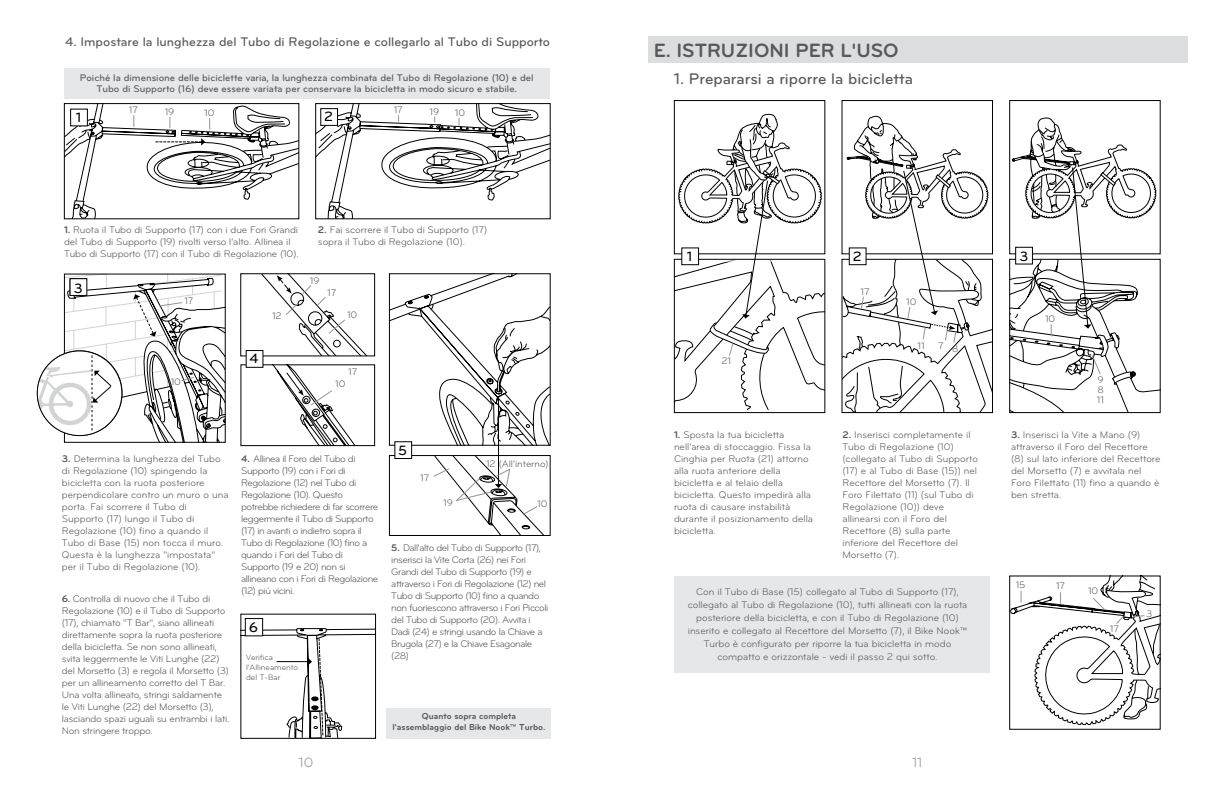
<style>
.page{position:relative;width:1224px;height:792px;background:#fff}
.page>*{position:absolute;margin:0;border:0;box-sizing:border-box;transform-origin:0 0}
.t1{font:700 20px "Bryant";color:#58595b}
.t2{font:500 16px "Bryant";color:#58595b}
.t3{font:500 14.5px "Bryant";color:#000}
.t4{font:500 14px "Bryant";color:#000}
.t5{font:14px "Bryant";color:#939598}
.t6{font:500 13.7px "Bryant";color:#000}
.t7{font:500 13px "Bryant";color:#58595b}
.t8{font:10px/12px "Bryant";color:#58595b}
.t9{font:10px/12px "Bryant";letter-spacing:-.045em;color:#58595b}
.t10{font:10px/12px "Bryant";letter-spacing:-.02em;color:#58595b}
.t11{font:500 10px/10.6px "Bryant";color:#58595b;text-align:center}
.t12{font:9.8px/9.8px "Bryant";color:#58595b;text-align:justify}
.t13{font:700 9px/10.8px "Bryant";color:#58595b;text-align:center}
.t14{font:8.3px/9.9px "Bryant";color:#58595b}
.s1{font-weight:700}
</style>
<div class="page">
<div style="left:64px;top:68px;width:486px;height:31px;background:#e6e7e8"></div>
<div style="left:386px;top:708px;width:165px;height:31px;background:#e6e7e8"></div>
<div style="left:241px;top:614px;width:135px;height:125px;border:1px solid #000"></div>
<svg style="left:391px;top:275px;width:158px;height:169px"></svg>
<div style="left:389px;top:273px;width:162px;height:173px;border:1px solid #000"></div>
<div style="left:389px;top:455px;width:162px;height:81px;border:1px solid #000"></div>
<div style="left:240px;top:273px;width:135px;height:83px;border:1px solid #000"></div>
<div style="left:241px;top:364px;width:134px;height:82px;border:1px solid #000"></div>
<div style="left:246px;top:351px;width:17px;height:16px;background:#fff"></div>
<div style="left:246px;top:350px;width:17px;height:18px;border:1px solid #000"></div>
<div style="left:395px;top:442px;width:17px;height:17px;background:#fff"></div>
<div style="left:395px;top:441px;width:17px;height:18px;border:1px solid #000"></div>
<div style="left:245px;top:618px;width:18px;height:18px;border:1px solid #000"></div>
<svg style="left:64px;top:104px;width:235px;height:115px"></svg>
<svg style="left:316px;top:104px;width:234px;height:115px"></svg>
<hr style="left:498px;top:397px;width:1px;height:88px;background:#000">
<svg style="left:241px;top:628px;width:135px;height:110px"></svg>
<div style="left:648px;top:36px;width:540px;height:27px;background:#dcddde"></div>
<div style="left:1009px;top:100px;width:152px;height:154px;border:1px solid #000"></div>
<div style="left:1009px;top:576px;width:152px;height:154px;border:1px solid #000"></div>
<svg style="left:674px;top:114px;width:151px;height:297px"></svg>
<div style="left:674px;top:576px;width:316px;height:96px;background:#e6e7e8"></div>
<svg style="left:1010px;top:576px;width:150px;height:150px"></svg>
<svg style="left:262px;top:365px;width:93px;height:81px"></svg>
<svg style="left:261px;top:274px;width:108px;height:82px"></svg>
<svg style="left:433px;top:456px;width:111px;height:79px"></svg>
<svg style="left:37px;top:273px;width:188px;height:169px"></svg>
<svg style="left:842px;top:113px;width:151px;height:300px"></svg>
<svg style="left:1010px;top:117px;width:150px;height:296px"></svg>
<h3 class="t7" style="left:65px;top:33px;width:487px">4. Impostare la lunghezza del Tubo di Regolazione e collegarlo al Tubo di Supporto</h3>
<p class="t11" style="left:80px;top:72px;width:455px">Poiché la dimensione delle biciclette varia, la lunghezza combinata del Tubo di Regolazione (10) e del<br>Tubo di Supporto (16) deve essere variata per conservare la bicicletta in modo sicuro e stabile.</p>
<h3 class="t4" style="left:76px;top:109px;width:7px">1</h3>
<p class="t12" style="left:129px;top:105px;width:11px">17</p>
<p class="t12" style="left:165px;top:107px;width:11px">19</p>
<p class="t12" style="left:204px;top:108px;width:12px">10</p>
<p class="t12" style="left:394px;top:105px;width:11px">17</p>
<p class="t12" style="left:429px;top:107px;width:11px">19</p>
<p class="t12" style="left:455px;top:108px;width:12px">10</p>
<h3 class="t4" style="left:324px;top:108px;width:10px">2</h3>
<p class="t8" style="left:64px;top:224px;width:236px"><span class="s1">1.</span> Ruota il Tubo di Supporto (17) con i due Fori Grandi del Tubo di Supporto (19) rivolti verso l'alto. Allinea il<br>Tubo di Supporto (17) con il Tubo di Regolazione (10).</p>
<p class="t8" style="left:318px;top:224px;width:171px"><span class="s1">2.</span> Fai scorrere il Tubo di Supporto (17) sopra il Tubo di Regolazione (10).</p>
<h3 class="t6" style="left:74px;top:278px;width:10px">3</h3>
<h3 class="t4" style="left:74px;top:280px;width:10px">3</h3>
<p class="t12" style="left:184px;top:296px;width:11px">17</p>
<p class="t12" style="left:310px;top:276px;width:11px">19</p>
<p class="t12" style="left:327px;top:288px;width:11px">17</p>
<p class="t12" style="left:272px;top:311px;width:11px">12</p>
<p class="t12" style="left:347px;top:309px;width:12px">10</p>
<p class="t12" style="left:171px;top:377px;width:12px">10</p>
<h3 class="t4" style="left:250px;top:350px;width:11px">4</h3>
<p class="t12" style="left:348px;top:367px;width:11px">17</p>
<p class="t12" style="left:335px;top:379px;width:12px">10</p>
<p class="t8" style="left:62px;top:453px;width:168px"><span class="s1">3.</span> Determina la lunghezza del Tubo di Regolazione (10) spingendo la bicicletta con la ruota posteriore perpendicolare contro un muro o una porta. Fai scorrere il Tubo di Supporto (17) lungo il Tubo di Regolazione (10) fino a quando il Tubo di Base (15) non tocca il muro.<br>Questa è la lunghezza "impostata" per il Tubo di Regolazione (10).</p>
<p class="t10" style="left:62px;top:593px;width:169px"><span class="s1">6.</span> Controlla di nuovo che il Tubo di Regolazione (10) e il Tubo di Supporto (17), chiamato "T Bar", siano allineati direttamente sopra la ruota posteriore della bicicletta. Se non sono allineati, svita leggermente le Viti Lunghe (22) del Morsetto (3) e regola il Morsetto (3) per un allineamento corretto del T Bar.<br>Una volta allineato, stringi saldamente le Viti Lunghe (22) del Morsetto (3), lasciando spazi uguali su entrambi i lati.<br>Non stringere troppo.</p>
<p class="t9" style="left:241px;top:453px;width:139px"><span class="s1">4.</span> Allinea il Foro del Tubo di<br>Supporto (19) con i Fori di<br>Regolazione (12) nel Tubo di<br>Regolazione (10). Questo potrebbe richiedere di far scorrere leggermente il Tubo di Supporto (17) in avanti o indietro sopra il<br>Tubo di Regolazione (10) fino a quando i Fori del Tubo di<br>Supporto (19 e 20) non si allineano con i Fori di Regolazione (12) più vicini.</p>
<h3 class="t3" style="left:249px;top:618px;width:11px">6</h3>
<p class="t14" style="left:246px;top:653px;width:54px">Verifica l'Allineamento del T-Bar</p>
<h3 class="t5" style="left:299px;top:754px;width:16px">10</h3>
<h3 class="t4" style="left:398px;top:441px;width:10px">5</h3>
<p class="t12" style="left:420px;top:473px;width:11px">17</p>
<p class="t12" style="left:443px;top:498px;width:11px">19</p>
<p class="t12" style="left:486px;top:459px;width:64px">12 (All'interno)</p>
<p class="t12" style="left:537px;top:499px;width:12px">10</p>
<p class="t9" style="left:391px;top:542px;width:159px"><span class="s1">5.</span> Dall'alto del Tubo di Supporto (17), inserisci la Vite Corta (26) nei Fori Grandi del Tubo di Supporto (19) e attraverso i Fori di Regolazione (12) nel Tubo di Supporto (10) fino a quando non fuoriescono attraverso i Fori Piccoli del Tubo di Supporto (20). Avvita i Dadi (24) e stringi usando la Chiave a Brugola (27) e la Chiave Esagonale (28)</p>
<p class="t13" style="left:393px;top:711px;width:154px">Quanto sopra completa l'assemblaggio del Bike Nook™ Turbo.</p>
<h1 class="t1" style="left:654px;top:37px;width:246px">E. ISTRUZIONI PER L'USO</h1>
<h2 class="t2" style="left:674px;top:69px;width:241px">1. Prepararsi a riporre la bicicletta</h2>
<h3 class="t4" style="left:687px;top:248px;width:7px">1</h3>
<h3 class="t4" style="left:853px;top:248px;width:10px">2</h3>
<h3 class="t4" style="left:1020px;top:248px;width:10px">3</h3>
<p class="t12" style="left:722px;top:356px;width:11px">21</p>
<p class="t12" style="left:860px;top:287px;width:11px">17</p>
<p class="t12" style="left:906px;top:297px;width:12px">10</p>
<p class="t12" style="left:918px;top:341px;width:9px">11</p>
<p class="t12" style="left:938px;top:343px;width:22px">7 8</p>
<p class="t12" style="left:1045px;top:314px;width:12px">10</p>
<p class="t12" style="left:1097px;top:375px;width:9px">9<br>8<br>11</p>
<p class="t8" style="left:674px;top:429px;width:141px"><span class="s1">1.</span> Sposta la tua bicicletta nell'area di stoccaggio. Fissa la<br>Cinghia per Ruota (21) attorno alla ruota anteriore della bicicletta e al telaio della bicicletta. Questo impedirà alla ruota di causare instabilità durante il posizionamento della bicicletta.</p>
<p class="t8" style="left:843px;top:429px;width:137px"><span class="s1">2.</span> Inserisci completamente il<br>Tubo di Regolazione (10) (collegato al Tubo di Supporto (17) e al Tubo di Base (15)) nel<br>Recettore del Morsetto (7). Il<br>Foro Filettato (11) (sul Tubo di<br>Regolazione (10)) deve allinearsi con il Foro del<br>Recettore (8) sulla parte inferiore del Recettore del<br>Morsetto (7).</p>
<p class="t8" style="left:1011px;top:429px;width:151px"><span class="s1">3.</span> Inserisci la Vite a Mano (9) attraverso il Foro del Recettore (8) sul lato inferiore del Recettore del Morsetto (7) e avvitala nel<br>Foro Filettato (11) fino a quando è ben stretta.</p>
<p class="t8" style="left:688px;top:585px;width:281px;line-height:13px;text-align:center">Con il Tubo di Base (15) collegato al Tubo di Supporto (17), collegato al Tubo di Regolazione (10), tutti allineati con la ruota posteriore della bicicletta, e con il Tubo di Regolazione (10) inserito e collegato al Recettore del Morsetto (7), il Bike Nook™ Turbo è configurato per riporre la tua bicicletta in modo compatto e orizzontale - vedi il passo 2 qui sotto.</p>
<h3 class="t5" style="left:912px;top:754px;width:12px">11</h3>
<p class="t12" style="left:1016px;top:580px;width:11px">15</p>
<p class="t12" style="left:1056px;top:580px;width:11px">17</p>
<p class="t12" style="left:1088px;top:586px;width:12px">10</p>
<p class="t12" style="left:1110px;top:624px;width:11px">17</p>
<p class="t12" style="left:1146px;top:609px;width:8px">3</p>
</div>
